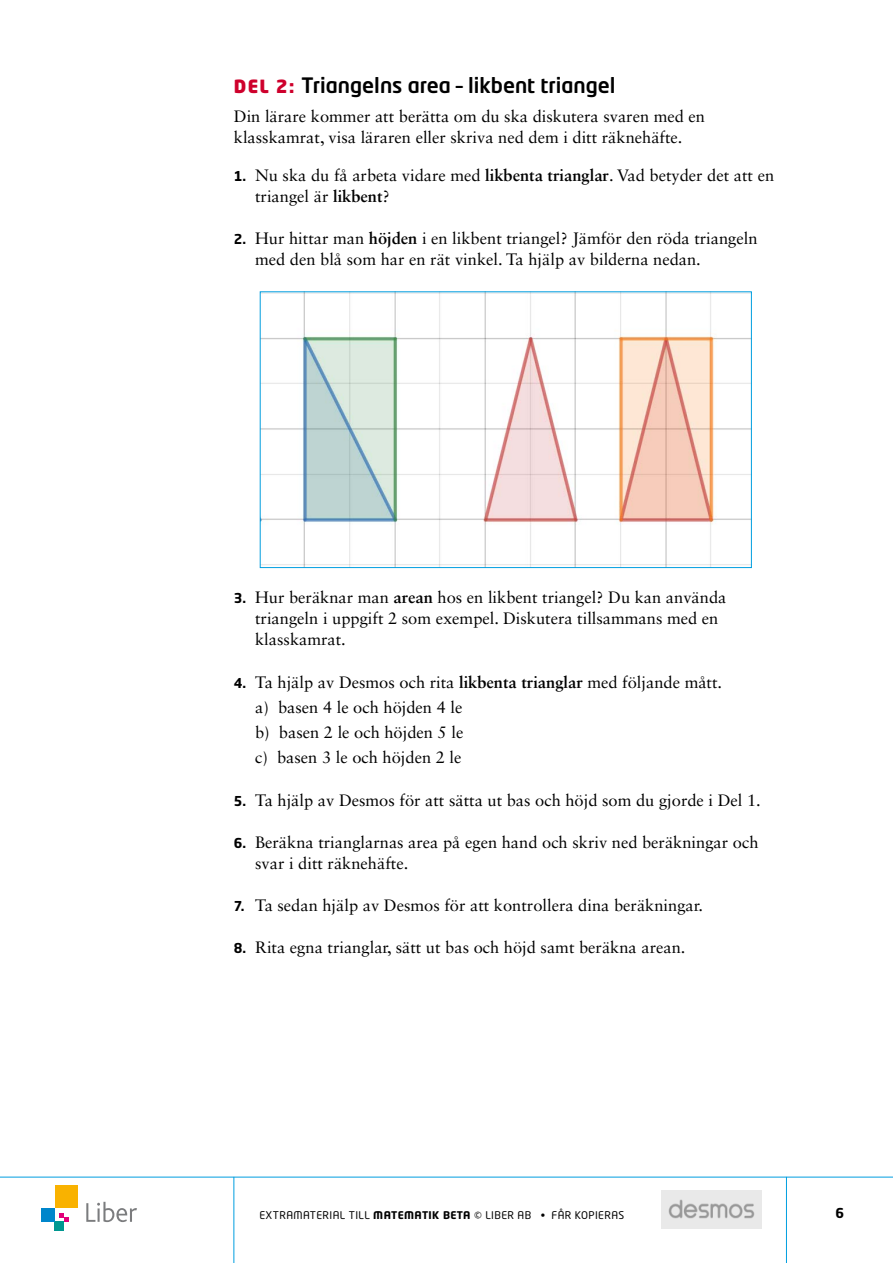
<style>
.page{position:relative;width:893px;height:1263px;background:#fff}
.page>*{position:absolute;margin:0;border:0;box-sizing:border-box;transform-origin:0 0}
.t1{font:500 21px "Neo Tech Std";color:#000}
.t2{font:16.5px/21px "Sabon LT Std";color:#000}
.t3{font:700 13.5px "Neo Tech Std";color:#000}
.t4{font:10.5px "Neo Tech Std";letter-spacing:.04em;color:#000}
.s1{font-weight:900;font-size:18px;color:#ce002c}
.s2{font-family:"Neo Tech Std";font-weight:700;font-size:13.5px}
.s3{font-weight:700}
</style>
<div class="page">
<hr style="left:0;top:1177px;width:893px;height:1px;background:#009ee0">
<hr style="left:234px;top:1177px;width:1px;height:86px;background:#009ee0">
<hr style="left:786px;top:1177px;width:1px;height:86px;background:#009ee0">
<div style="left:55px;top:1222px;width:9px;height:9px;background:#009790"></div>
<div style="left:41px;top:1208px;width:14px;height:14px;background:#0086cb"></div>
<div style="left:55px;top:1185px;width:22px;height:23px;background:#f9b200"></div>
<svg style="left:59px;top:1213px;width:9px;height:9px"></svg>
<svg style="left:86px;top:1202px;width:51px;height:20px"></svg>
<img style="left:661px;top:1191px;width:100px;height:37px">
<img style="left:262px;top:293px;width:488px;height:273px">
<div style="left:260px;top:291px;width:492px;height:277px;border:1px solid #009ee0"></div>
<p class="t1" style="left:234px;top:72px;width:383px"><span class="s1">DEL 2:</span> Triangelns area – likbent triangel</p>
<p class="t2" style="left:234px;top:106px;width:473px">Din lärare kommer att berätta om du ska diskutera svaren med en klasskamrat, visa läraren eller skriva ned dem i ditt räknehäfte.</p>
<p class="t2" style="left:255px;top:165px;width:521px;text-indent:-21px"><span class="s2">1.</span> Nu ska du få arbeta vidare med <span class="s3">likbenta trianglar</span>. Vad betyder det att en triangel är <span class="s3">likbent</span>?</p>
<p class="t2" style="left:255px;top:228px;width:504px;text-indent:-21px"><span class="s2">2.</span> Hur hittar man <span class="s3">höjden</span> i en likbent triangel? Jämför den röda triangeln med den blå som har en rät vinkel. Ta hjälp av bilderna nedan.</p>
<p class="t2" style="left:255px;top:587px;width:473px;text-indent:-21px"><span class="s2">3.</span> Hur beräknar man <span class="s3">arean</span> hos en likbent triangel? Du kan använda triangeln i uppgift 2 som exempel. Diskutera tillsammans med en klasskamrat.</p>
<p class="t2" style="left:255px;top:669px;width:469px;line-height:25.2px;text-indent:-21px"><span class="s2">4.</span> Ta hjälp av Desmos och rita <span class="s3">likbenta trianglar</span> med följande mått. a) basen 4 le och höjden 4 le<br>b) basen 2 le och höjden 5 le<br>c) basen 3 le och höjden 2 le</p>
<p class="t2" style="left:234px;top:789px;width:528px"><span class="s2">5.</span> Ta hjälp av Desmos för att sätta ut bas och höjd som du gjorde i Del 1.</p>
<p class="t2" style="left:255px;top:831px;width:505px;text-indent:-21px"><span class="s2">6.</span> Beräkna trianglarnas area på egen hand och skriv ned beräkningar och svar i ditt räknehäfte.</p>
<p class="t2" style="left:234px;top:895px;width:471px"><span class="s2">7.</span> Ta sedan hjälp av Desmos för att kontrollera dina beräkningar.</p>
<p class="t2" style="left:234px;top:937px;width:453px"><span class="s2">8.</span> Rita egna trianglar, sätt ut bas och höjd samt beräkna arean.</p>
<p class="t4" style="left:259px;top:1208px;width:367px">EXTRAMATERIAL TILL <span class="s3">MATEMATIK BETA</span> © LIBER AB • FÅR KOPIERAS</p>
<p class="t3" style="left:835px;top:1204px;width:10px">6</p>
</div>
